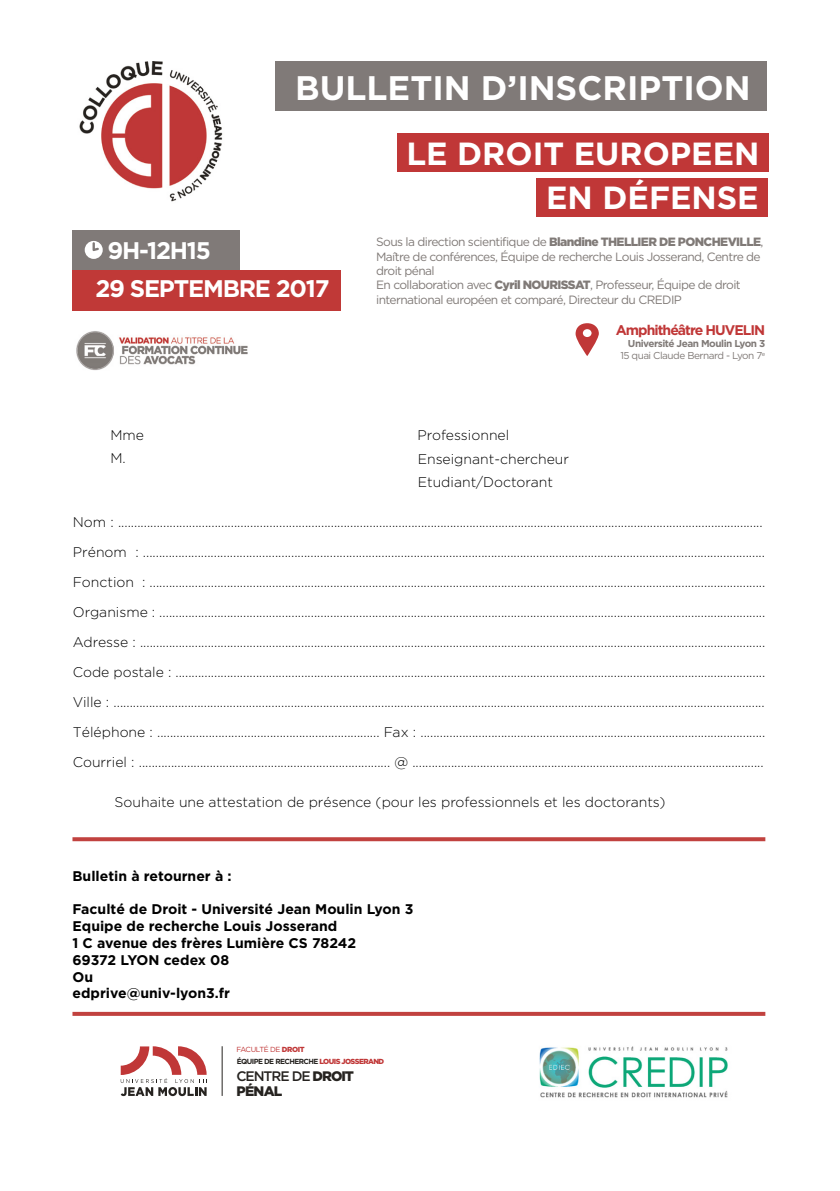
<style>
.page{position:relative;width:840px;height:1191px;background:#fff}
.page>*{position:absolute;margin:0;border:0;box-sizing:border-box;transform-origin:0 0}
.t1{font:700 34px "Gotham";color:#fff}
.t2{font:700 32px "Gotham";color:#fff}
.t3{font:700 24px/38px "Gotham";letter-spacing:-.05em;color:#fff}
.t4{font:300 14px/30px "Gotham";color:#000}
.t5{font:700 14px/16.8px "Gotham";color:#000}
.t6{font:700 14px "Gotham";letter-spacing:-.07em;color:#c03737}
.t7{font:900 13.8px/14.2px "Gotham";letter-spacing:-.05em;color:#262320}
.t8{font:12px/14.4px "Gotham";letter-spacing:-.05em;color:#807a77}
.t9{font:700 10px/12px "Gotham";letter-spacing:-.05em;color:#807a77;text-align:right}
.t10{font:900 7.4px/12.6px "Gotham";color:#c03737}
.s1{font-weight:900}
.s2{font-weight:400}
.s3{font-weight:700;color:#262320}
.s4{font-weight:500}
</style>
<div class="page">
<div style="left:275px;top:62px;width:491px;height:49px;background:#807a78"></div>
<div style="left:396px;top:133px;width:372px;height:38px;background:#c03737"></div>
<svg style="left:72px;top:837px;width:693px;height:4px;background:#c44c4a"></svg>
<svg style="left:72px;top:1011px;width:693px;height:4px;background:#ce6b68"></svg>
<svg style="left:575px;top:323px;width:23px;height:33px"></svg>
<img style="left:76px;top:331px;width:172px;height:39px">
<div style="left:72px;top:230px;width:167px;height:40px;background:#807a78"></div>
<svg style="left:85px;top:241px;width:18px;height:18px"></svg>
<div style="left:72px;top:270px;width:268px;height:41px;background:#c03937"></div>
<img style="left:79px;top:62px;width:144px;height:140px">
<img style="left:539px;top:1046px;width:189px;height:52px">
<div style="left:536px;top:178px;width:231px;height:38px;background:#c03737"></div>
<svg style="left:121px;top:1046px;width:86px;height:50px"></svg>
<hr style="left:222px;top:1046px;width:1px;height:50px;background:#262320">
<h1 class="t1" style="left:295px;top:68px;width:457px">BULLETIN D’INSCRIPTION</h1>
<h3 class="t3" style="left:95px;top:231px;width:236px;text-indent:12px">9H-12H15<br>29 SEPTEMBRE 2017</h3>
<h2 class="t2" style="left:406px;top:135px;width:354px">LE DROIT EUROPEEN</h2>
<h2 class="t2" style="left:545px;top:180px;width:214px">EN DÉFENSE</h2>
<p class="t8" style="left:376px;top:234px;width:388px">Sous la direction scientifique de <span class="s1">Blandine THELLIER DE PONCHEVILLE</span>, Maître de conférences, Équipe de recherche Louis Josserand, Centre de droit pénal<br>En collaboration avec <span class="s1">Cyril NOURISSAT</span>, Professeur, Équipe de droit international européen et comparé, Directeur du CREDIP</p>
<p class="t6" style="left:615px;top:322px;width:151px">Amphithéâtre HUVELIN</p>
<p class="t9" style="left:620px;top:337px;width:146px">Université Jean Moulin Lyon 3<br><span class="s2">15 quai Claude Bernard - Lyon 7</span><sup>e</sup></p>
<p class="t4" style="left:110px;top:423px;width:35px;line-height:23.2px">Mme<br>M.</p>
<p class="t4" style="left:417px;top:423px;width:153px;line-height:23.6px">Professionnel<br>Enseignant-chercheur<br>Etudiant/Doctorant</p>
<p class="t4" style="left:73px;top:507px;width:693px">Nom : ........................................................................................................................................................................................................<br>Prénom : .................................................................................................................................................................................................<br>Fonction : ...............................................................................................................................................................................................<br>Organisme : ............................................................................................................................................................................................<br>Adresse : ..................................................................................................................................................................................................<br>Code postale : .......................................................................................................................................................................................<br>Ville : ..........................................................................................................................................................................................................<br>Téléphone : ..................................................................... Fax : ...........................................................................................................<br>Courriel : .............................................................................. @ .............................................................................................................</p>
<p class="t4" style="left:114px;top:787px;width:552px">Souhaite une attestation de présence (pour les professionnels et les doctorants)</p>
<p class="t5" style="left:72px;top:867px;width:160px">Bulletin à retourner à :</p>
<p class="t5" style="left:72px;top:900px;width:342px">Faculté de Droit - Université Jean Moulin Lyon 3<br>Equipe de recherche Louis Josserand<br>1 C avenue des frères Lumière CS 78242<br>69372 LYON cedex 08<br>Ou<br>edprive@univ-lyon3.fr</p>
<p class="t10" style="left:236px;top:1042px;width:149px"><span class="s2">FACULTÉ DE</span> DROIT<br><span class="s3">ÉQUIPE DE RECHERCHE</span> LOUIS JOSSERAND</p>
<p class="t7" style="left:236px;top:1069px;width:119px"><span class="s4">CENTRE DE</span> DROIT<br>PÉNAL</p>
</div>
